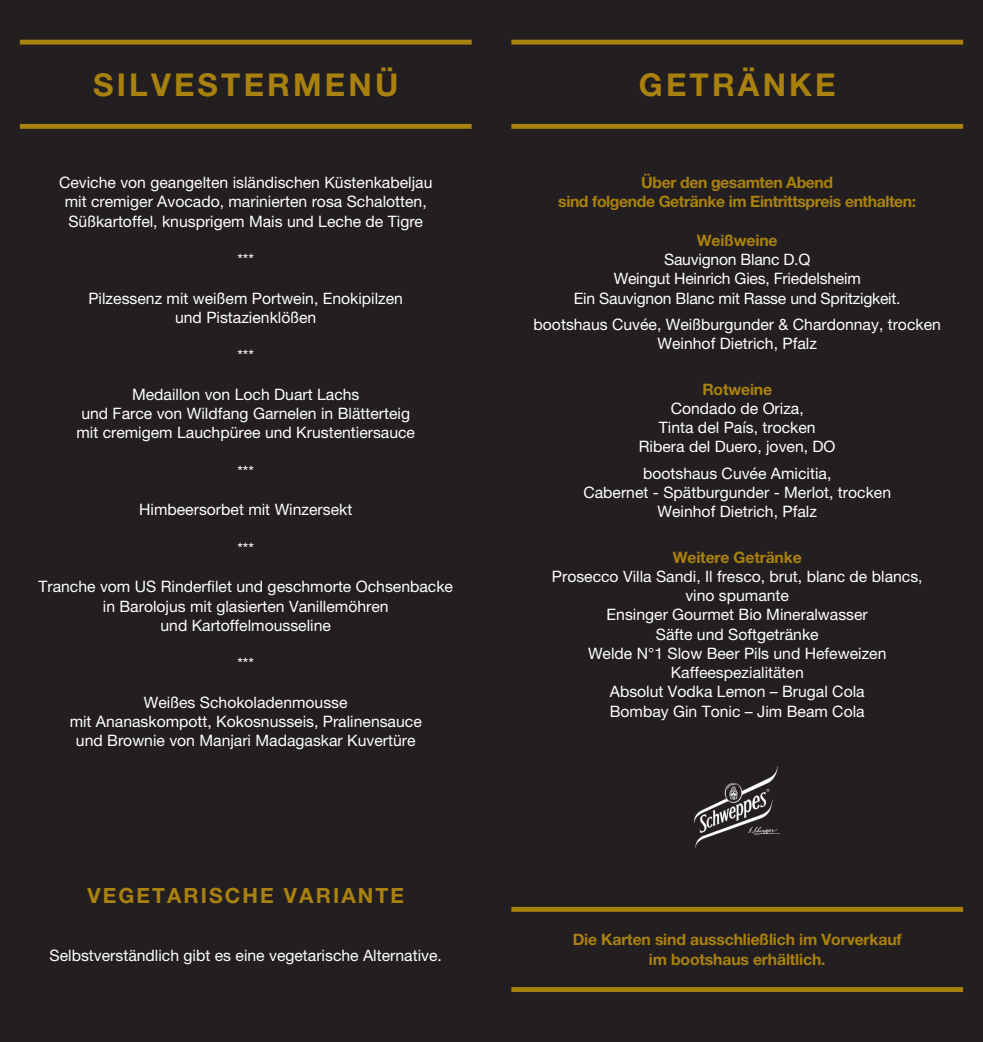
<style>
.page{position:relative;width:983px;height:1042px;background:#fff}
.page>*{position:absolute;margin:0;border:0;box-sizing:border-box;transform-origin:0 0}
.Speisen_Headline_18{font:700 31.5px "Helvetica Neue LT Pro";letter-spacing:.1em;color:#a9810e}
.Headline_12pt_zentri{font:700 21px "Helvetica Neue LT Pro";letter-spacing:.1em;color:#a9810e}
.Standard-Absatz_zent{font:15.75px/19.2px "Helvetica Neue LT Pro";color:#fff;text-align:center}
.Standard-Absatz_zent-2{font:700 15.75px/19.2px "Helvetica Neue LT Pro";letter-spacing:-.025em;color:#a9810e;text-align:center}
.Fett_farbig{font:700 15.75px "Helvetica Neue LT Pro";letter-spacing:-.01em;color:#a9810e}
</style>
<div class="page">
<div style="left:0;top:0;width:982px;height:1042px;background:#231f20"></div>
<div style="left:511px;top:907px;width:451px;height:5px;background:#a9810e"></div>
<div style="left:511px;top:987px;width:451px;height:5px;background:#a9810e"></div>
<div style="left:20px;top:124px;width:451px;height:5px;background:#a9810e"></div>
<div style="left:511px;top:124px;width:451px;height:5px;background:#a9810e"></div>
<div style="left:20px;top:40px;width:451px;height:5px;background:#a9810e"></div>
<div style="left:511px;top:40px;width:451px;height:5px;background:#a9810e"></div>
<img style="left:694px;top:766px;width:85px;height:81px">
<p class="Speisen_Headline_18" style="left:93px;top:65px;width:306px">SILVESTERMENÜ</p>
<p class="Speisen_Headline_18" style="left:638px;top:65px;width:198px">GETRÄNKE</p>
<p class="Standard-Absatz_zent" style="left:59px;top:173px;width:375px">Ceviche von geangelten isländischen Küstenkabeljau mit cremiger Avocado, marinierten rosa Schalotten,<br>Süßkartoffel, knusprigem Mais und Leche de Tigre</p>
<p class="Standard-Absatz_zent" style="left:237px;top:250px;width:18px">***</p>
<p class="Standard-Absatz_zent" style="left:88px;top:288px;width:316px">Pilzessenz mit weißem Portwein, Enokipilzen und Pistazienklößen</p>
<p class="Standard-Absatz_zent" style="left:237px;top:346px;width:18px">***</p>
<p class="Standard-Absatz_zent" style="left:76px;top:384px;width:340px">Medaillon von Loch Duart Lachs<br>und Farce von Wildfang Garnelen in Blätterteig mit cremigem Lauchpüree und Krustentiersauce</p>
<p class="Standard-Absatz_zent" style="left:237px;top:461px;width:18px">***</p>
<p class="Standard-Absatz_zent" style="left:139px;top:500px;width:214px">Himbeersorbet mit Winzersekt</p>
<p class="Standard-Absatz_zent" style="left:237px;top:538px;width:18px">***</p>
<p class="Standard-Absatz_zent" style="left:38px;top:577px;width:416px">Tranche vom US Rinderfilet und geschmorte Ochsenbacke in Barolojus mit glasierten Vanillemöhren<br>und Kartoffelmousseline</p>
<p class="Standard-Absatz_zent" style="left:237px;top:654px;width:18px">***</p>
<p class="Standard-Absatz_zent" style="left:70px;top:692px;width:353px">Weißes Schokoladenmousse<br>mit Ananaskompott, Kokosnusseis, Pralinensauce und Brownie von Manjari Madagaskar Kuvertüre</p>
<p class="Headline_12pt_zentri" style="left:87px;top:882px;width:318px">VEGETARISCHE VARIANTE</p>
<p class="Standard-Absatz_zent" style="left:50px;top:945px;width:394px">Selbstverständlich gibt es eine vegetarische Alternative.</p>
<p class="Standard-Absatz_zent-2" style="left:558px;top:172px;width:359px">Über den gesamten Abend<br>sind folgende Getränke im Eintrittspreis enthalten:</p>
<p class="Standard-Absatz_zent-2" style="left:696px;top:230px;width:82px">Weißweine</p>
<p class="Standard-Absatz_zent" style="left:613px;top:250px;width:248px">Sauvignon Blanc D.Q<br>Weingut Heinrich Gies, Friedelsheim</p>
<p class="Standard-Absatz_zent" style="left:573px;top:288px;width:328px">Ein Sauvignon Blanc mit Rasse und Spritzigkeit.</p>
<p class="Standard-Absatz_zent" style="left:533px;top:314px;width:408px">bootshaus Cuvée, Weißburgunder &amp; Chardonnay, trocken</p>
<p class="Standard-Absatz_zent" style="left:657px;top:334px;width:161px">Weinhof Dietrich, Pfalz</p>
<p class="Standard-Absatz_zent-2" style="left:702px;top:379px;width:71px">Rotweine</p>
<p class="Standard-Absatz_zent" style="left:670px;top:398px;width:135px">Condado de Oriza,</p>
<p class="Standard-Absatz_zent" style="left:658px;top:418px;width:158px">Tinta del País, trocken</p>
<p class="Standard-Absatz_zent" style="left:638px;top:437px;width:198px">Ribera del Duero, joven, DO</p>
<p class="Standard-Absatz_zent" style="left:583px;top:463px;width:309px">bootshaus Cuvée Amicitia,<br>Cabernet - Spätburgunder - Merlot, trocken</p>
<p class="Standard-Absatz_zent" style="left:657px;top:502px;width:161px">Weinhof Dietrich, Pfalz</p>
<p class="Standard-Absatz_zent-2" style="left:672px;top:547px;width:130px">Weitere Getränke</p>
<p class="Standard-Absatz_zent" style="left:551px;top:566px;width:372px">Prosecco Villa Sandi, Il fresco, brut, blanc de blancs, vino spumante<br>Ensinger Gourmet Bio Mineralwasser<br>Säfte und Softgetränke<br>Welde N°1 Slow Beer Pils und Hefeweizen<br>Kaffeespezialitäten<br>Absolut Vodka Lemon – Brugal Cola<br>Bombay Gin Tonic – Jim Beam Cola</p>
<p class="Fett_farbig" style="left:572px;top:930px;width:330px">Die Karten sind ausschließlich im Vorverkauf</p>
<p class="Fett_farbig" style="left:648px;top:949px;width:178px">im bootshaus erhältlich.</p>
</div>
